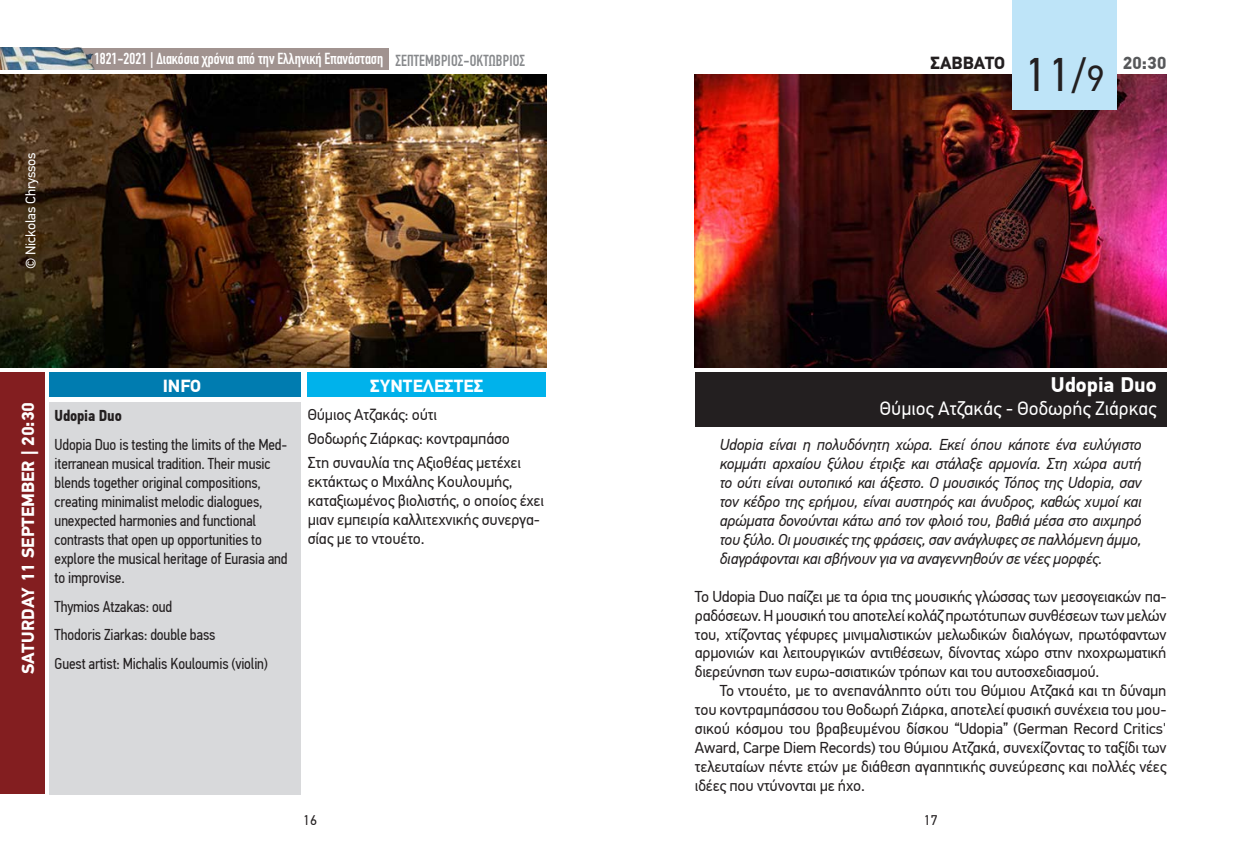
<style>
.page{position:relative;width:1241px;height:844px;background:#fff}
.page>*{position:absolute;margin:0;border:0;box-sizing:border-box;transform-origin:0 0}
.t1{font:46.9px "PF Din Text Pro";color:#231f20}
.TITLOS_EKDHLWSHS{font:700 21px "PF Din Text Pro";color:#fff}
.YPOTITLOS{font:19.25px "PF Din Text Pro";color:#fff}
.DATE{font:700 17.5px "PF Din Text Pro";color:#fff}
.t2{font:700 17.5px "PF Din Text Pro";color:#231f20}
.t3{font:700 17.5px "PF Din Text Pro";color:#57585a}
.TEXT_NORMAL{font:15.75px/18.9px "PF Din Text Pro";letter-spacing:-.015em;color:#231f20;text-align:justify}
.TEXT_NORMAL-2{font:italic 15.75px/18.9px "PF Din Text Pro";letter-spacing:-.01em;color:#231f20;text-align:justify}
.INFO_ENGLISH{font:15.75px/18.9px "PF Din Text Cond Pro";letter-spacing:-.01em;color:#231f20}
.ΣΥΝΤΕΛΕΣΤΕΣ{font:15.75px/18.9px "PF Din Text Pro";letter-spacing:-.01em;color:#231f20}
.t4{font:700 15.75px "DIN Condensed";color:#fff}
.t5{font:700 15.75px "DIN Condensed";letter-spacing:.01em;color:#87898c}
.INFO_ENGLISH-2{font:700 15.75px "PF Din Text Cond Pro";letter-spacing:-.01em;color:#231f20}
.ΣΥΝΤΕΛΕΣΤΕΣ-2{font:14px "PF Din Text Pro";letter-spacing:-.01em;color:#fff}
.t6{font:14px "PF Din Text Pro";color:#231f20}
.s1{font-size:36.57px}
</style>
<div class="page">
<div style="left:0;top:48px;width:388px;height:21px;background:#a19390"></div>
<img style="left:0;top:48px;width:95px;height:21px">
<img style="left:0;top:74px;width:546px;height:293px">
<div style="left:50px;top:402px;width:251px;height:392px;background:#d8d9db"></div>
<div style="left:308px;top:372px;width:238px;height:25px;background:#00b2eb"></div>
<div style="left:50px;top:372px;width:251px;height:25px;background:#007cb0"></div>
<div style="left:0;top:372px;width:45px;height:422px;background:#831e20"></div>
<img style="left:694px;top:74px;width:472px;height:293px">
<div style="left:1012px;top:0;width:104px;height:109px;background:#bee4f8"></div>
<div style="left:694px;top:372px;width:472px;height:55px;background:#231f20"></div>
<p class="ΣΥΝΤΕΛΕΣΤΕΣ-2" style="left:22px;top:269px;width:118px;rotate:-90deg">© Nickolas Chryssos</p>
<p class="t4" style="left:94px;top:48px;width:290px">1821-2021 | Διακόσια χρόνια από την Ελληνική Επανάσταση</p>
<p class="t5" style="left:395px;top:49px;width:131px">ΣΕΠΤΕΜΒΡΙΟΣ-ΟΚΤΩΒΡΙΟΣ</p>
<p class="DATE" style="left:18px;top:673px;width:273px;rotate:-90deg">SATURDAY 11 SEPTEMBER | 20:30</p>
<p class="DATE" style="left:163px;top:375px;width:40px">ΙΝFO</p>
<p class="DATE" style="left:370px;top:375px;width:115px">ΣΥΝΤΕΛΕΣΤΕΣ</p>
<p class="INFO_ENGLISH-2" style="left:55px;top:406px;width:69px">Udopia Duo</p>
<p class="INFO_ENGLISH" style="left:55px;top:435px;width:234px">Udopia Duo is testing the limits of the Med&shy;iterranean musical tradition. Their music blends together original compositions, creating minimalist melodic dialogues, unexpected harmonies and functional contrasts that open up opportunities to explore the musical heritage of Eurasia and to improvise.</p>
<p class="INFO_ENGLISH" style="left:55px;top:596px;width:119px">Thymios Atzakas: oud</p>
<p class="INFO_ENGLISH" style="left:55px;top:625px;width:162px">Thodoris Ziarkas: double bass</p>
<p class="INFO_ENGLISH" style="left:55px;top:654px;width:215px">Guest artist: Michalis Kouloumis (violin)</p>
<p class="ΣΥΝΤΕΛΕΣΤΕΣ" style="left:308px;top:405px;width:131px">Θύμιος Ατζακάς: ούτι</p>
<p class="ΣΥΝΤΕΛΕΣΤΕΣ" style="left:308px;top:429px;width:204px">Θοδωρής Ζιάρκας: κοντραμπάσο</p>
<p class="ΣΥΝΤΕΛΕΣΤΕΣ" style="left:308px;top:453px;width:237px">Στη συναυλία της Αξιοθέας μετέχει εκτάκτως ο Μιχάλης Κουλουμής, καταξιωμένος βιολιστής, ο οποίος έχει μιαν εμπειρία καλλιτεχνικής συνεργα&shy;σίας με το ντουέτο.</p>
<p class="t6" style="left:303px;top:812px;width:15px">16</p>
<p class="t1" style="left:1024px;top:48px;width:82px">11/<span class="s1">9</span></p>
<p class="t2" style="left:930px;top:52px;width:76px">ΣΑΒΒΑΤΟ</p>
<p class="t3" style="left:1122px;top:52px;width:45px">20:30</p>
<p class="TITLOS_EKDHLWSHS" style="left:1050px;top:371px;width:107px">Udopia Duo</p>
<p class="YPOTITLOS" style="left:879px;top:396px;width:278px">Θύμιος Ατζακάς - Θοδωρής Ζιάρκας</p>
<p class="TEXT_NORMAL-2" style="left:719px;top:435px;width:423px">Udopia είναι η πολυδόνητη χώρα. Εκεί όπου κάποτε ένα ευλύγιστο κομμάτι αρχαίου ξύλου έτριξε και στάλαξε αρμονία. Στη χώρα αυτή το ούτι είναι ουτοπικό και άξεστο. Ο μουσικός Τόπος της Udopia, σαν τον κέδρο της ερήμου, είναι αυστηρός και άνυδρος, καθώς χυμοί και αρώματα δονούνται κάτω από τον φλοιό του, βαθιά μέσα στο αιχμηρό του ξύλο. Οι μουσικές της φράσεις, σαν ανάγλυφες σε παλλόμενη άμμο, διαγράφονται και σβήνουν για να αναγεννηθούν σε νέες μορφές.</p>
<p class="TEXT_NORMAL" style="left:694px;top:586px;width:473px">Το Udopia Duo παίζει με τα όρια της μουσικής γλώσσας των μεσογειακών πα&shy;ραδόσεων. Η μουσική του αποτελεί κολάζ πρωτότυπων συνθέσεων των μελών του, χτίζοντας γέφυρες μινιμαλιστικών μελωδικών διαλόγων, πρωτόφαντων αρμονιών και λειτουργικών αντιθέσεων, δίνοντας χώρο στην ηχοχρωματική διερεύνηση των ευρω-ασιατικών τρόπων και του αυτοσχεδιασμού.</p>
<p class="TEXT_NORMAL" style="left:694px;top:681px;width:473px;text-indent:25px">Το ντουέτο, με το ανεπανάληπτο ούτι του Θύμιου Ατζακά και τη δύναμη του κοντραμπάσσου του Θοδωρή Ζιάρκα, αποτελεί φυσική συνέχεια του μου&shy;σικού κόσμου του βραβευμένου δίσκου “Udopia” (German Record Critics' Award, Carpe Diem Records) του Θύμιου Ατζακά, συνεχίζoντας το ταξίδι των τελευταίων πέντε ετών με διάθεση αγαπητικής συνεύρεσης και πολλές νέες ιδέες που ντύνονται με ήχο.</p>
<p class="t6" style="left:923px;top:812px;width:15px">17</p>
</div>
